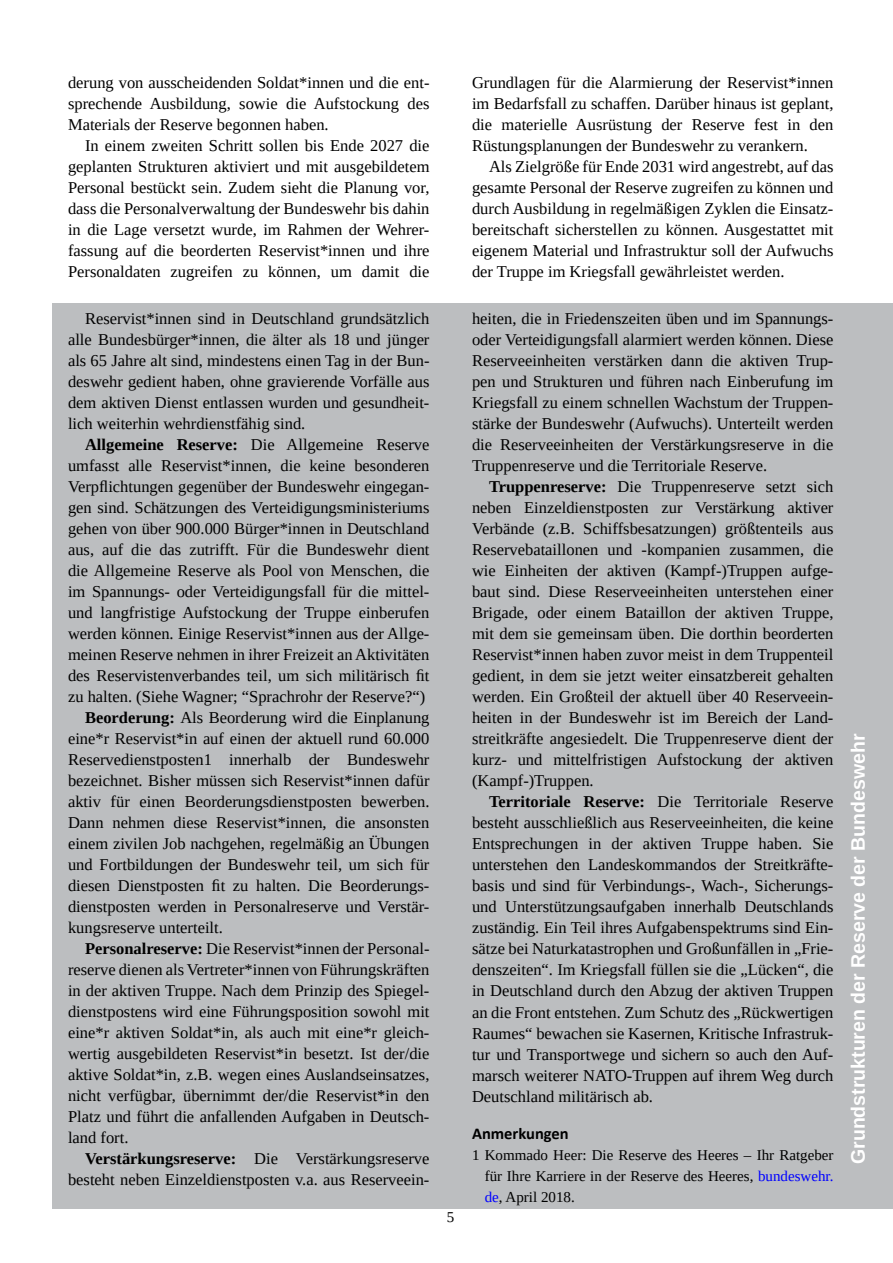
<style>
.page{position:relative;width:893px;height:1263px;background:#fff}
.page>*{position:absolute;margin:0;border:0;box-sizing:border-box;transform-origin:0 0}
.t1{font:700 19.5px "Liberation Sans";color:#fff}
.t2{font:16.5px/21px "Liberation Serif";color:#000;text-align:justify}
.t3{font:700 16.5px "Calibri";color:#000}
.t4{font:15px/21px "Liberation Serif";color:#000;text-align:justify}
.s1{font-weight:700}
.s2{color:#00f}
</style>
<div class="page">
<div style="left:52px;top:303px;width:841px;height:906px;background:#bcbec0"></div>
<p class="t2" style="left:68px;top:72px;width:363px">derung von ausscheidenden Soldat*innen und die ent&shy;sprechende Ausbildung, sowie die Aufstockung des Materials der Reserve begonnen haben.</p>
<p class="t2" style="left:68px;top:135px;width:363px;text-indent:17px">In einem zweiten Schritt sollen bis Ende 2027 die geplanten Strukturen aktiviert und mit ausgebildetem Personal bestückt sein. Zudem sieht die Planung vor, dass die Personalverwaltung der Bundeswehr bis dahin in die Lage versetzt wurde, im Rahmen der Wehrer&shy;fassung auf die beorderten Reservist*innen und ihre Personaldaten zugreifen zu können, um damit die</p>
<p class="t2" style="left:68px;top:308px;width:363px;text-indent:17px">Reservist*innen sind in Deutschland grundsätzlich alle Bundesbürger*innen, die älter als 18 und jünger als 65 Jahre alt sind, mindestens einen Tag in der Bun&shy;deswehr gedient haben, ohne gravierende Vorfälle aus dem aktiven Dienst entlassen wurden und gesundheit&shy;lich weiterhin wehrdienstfähig sind.</p>
<p class="t2" style="left:85px;top:434px;width:346px"><span class="s1">Allgemeine Reserve:</span> Die Allgemeine Reserve</p>
<p class="t2" style="left:68px;top:455px;width:363px">umfasst alle Reservist*innen, die keine besonderen</p>
<p class="t2" style="left:68px;top:476px;width:363px">Verpflichtungen gegenüber der Bundeswehr eingegan-</p>
<p class="t2" style="left:68px;top:497px;width:363px">gen sind. Schätzungen des Verteidigungsministeriums</p>
<p class="t2" style="left:68px;top:518px;width:363px">gehen von über 900.000 Bürger*innen in Deutschland</p>
<p class="t2" style="left:68px;top:539px;width:363px">aus, auf die das zutrifft. Für die Bundeswehr dient</p>
<p class="t2" style="left:68px;top:560px;width:363px">die Allgemeine Reserve als Pool von Menschen, die</p>
<p class="t2" style="left:68px;top:581px;width:363px">im Spannungs- oder Verteidigungsfall für die mittel-</p>
<p class="t2" style="left:68px;top:602px;width:363px">und langfristige Aufstockung der Truppe einberufen</p>
<p class="t2" style="left:68px;top:623px;width:363px">werden können. Einige Reservist*innen aus der Allge-</p>
<p class="t2" style="left:68px;top:644px;width:363px">meinen Reserve nehmen in ihrer Freizeit an Aktivitäten</p>
<p class="t2" style="left:68px;top:665px;width:363px">des Reservistenverbandes teil, um sich militärisch fit</p>
<p class="t2" style="left:68px;top:686px;width:359px">zu halten. (Siehe Wagner; “Sprachrohr der Reserve?“)</p>
<p class="t2" style="left:85px;top:707px;width:346px"><span class="s1">Beorderung:</span> Als Beorderung wird die Einplanung</p>
<p class="t2" style="left:68px;top:728px;width:363px">eine*r Reservist*in auf einen der aktuell rund 60.000</p>
<p class="t2" style="left:68px;top:749px;width:363px">Reservedienstposten1 innerhalb der Bundeswehr</p>
<p class="t2" style="left:68px;top:770px;width:363px">bezeichnet. Bisher müssen sich Reservist*innen dafür</p>
<p class="t2" style="left:68px;top:791px;width:363px">aktiv für einen Beorderungsdienstposten bewerben.</p>
<p class="t2" style="left:68px;top:812px;width:363px">Dann nehmen diese Reservist*innen, die ansonsten</p>
<p class="t2" style="left:68px;top:833px;width:363px">einem zivilen Job nachgehen, regelmäßig an Übungen</p>
<p class="t2" style="left:68px;top:854px;width:363px">und Fortbildungen der Bundeswehr teil, um sich für</p>
<p class="t2" style="left:68px;top:875px;width:363px">diesen Dienstposten fit zu halten. Die Beorderungs-</p>
<p class="t2" style="left:68px;top:896px;width:363px">dienstposten werden in Personalreserve und Verstär-</p>
<p class="t2" style="left:68px;top:917px;width:156px">kungsreserve unterteilt.</p>
<p class="t2" style="left:85px;top:938px;width:346px"><span class="s1">Personalreserve:</span> Die Reservist*innen der Personal-</p>
<p class="t2" style="left:68px;top:959px;width:363px">reserve dienen als Vertreter*innen von Führungskräften</p>
<p class="t2" style="left:68px;top:980px;width:363px">in der aktiven Truppe. Nach dem Prinzip des Spiegel-</p>
<p class="t2" style="left:68px;top:1001px;width:363px">dienstpostens wird eine Führungsposition sowohl mit</p>
<p class="t2" style="left:68px;top:1022px;width:363px">eine*r aktiven Soldat*in, als auch mit eine*r gleich-</p>
<p class="t2" style="left:68px;top:1043px;width:363px">wertig ausgebildeten Reservist*in besetzt. Ist der/die</p>
<p class="t2" style="left:68px;top:1064px;width:363px">aktive Soldat*in, z.B. wegen eines Auslandseinsatzes,</p>
<p class="t2" style="left:68px;top:1085px;width:363px">nicht verfügbar, übernimmt der/die Reservist*in den</p>
<p class="t2" style="left:68px;top:1106px;width:363px">Platz und führt die anfallenden Aufgaben in Deutsch-</p>
<p class="t2" style="left:68px;top:1127px;width:62px">land fort.</p>
<p class="t2" style="left:85px;top:1148px;width:346px"><span class="s1">Verstärkungsreserve:</span> Die Verstärkungsreserve</p>
<p class="t2" style="left:68px;top:1169px;width:363px">besteht neben Einzeldienstposten v.a. aus Reserveein-</p>
<p class="t4" style="left:447px;top:1207px;width:9px">5</p>
<p class="t2" style="left:472px;top:72px;width:363px">Grundlagen für die Alarmierung der Reservist*innen im Bedarfsfall zu schaffen. Darüber hinaus ist geplant, die materielle Ausrüstung der Reserve fest in den Rüstungsplanungen der Bundeswehr zu verankern.</p>
<p class="t2" style="left:472px;top:156px;width:363px;text-indent:17px">Als Zielgröße für Ende 2031 wird angestrebt, auf das gesamte Personal der Reserve zugreifen zu können und durch Ausbildung in regelmäßigen Zyklen die Einsatz&shy;bereitschaft sicherstellen zu können. Ausgestattet mit eigenem Material und Infrastruktur soll der Aufwuchs der Truppe im Kriegsfall gewährleistet werden.</p>
<p class="t2" style="left:472px;top:308px;width:363px">heiten, die in Friedenszeiten üben und im Spannungs&shy;oder Verteidigungsfall alarmiert werden können. Diese Reserveeinheiten verstärken dann die aktiven Trup&shy;pen und Strukturen und führen nach Einberufung im Kriegsfall zu einem schnellen Wachstum der Truppen&shy;stärke der Bundeswehr (Aufwuchs). Unterteilt werden die Reserveeinheiten der Verstärkungsreserve in die Truppenreserve und die Territoriale Reserve.</p>
<p class="t2" style="left:472px;top:476px;width:363px;text-indent:17px"><span class="s1">Truppenreserve:</span> Die Truppenreserve setzt sich neben Einzeldienstposten zur Verstärkung aktiver Verbände (z.B. Schiffsbesatzungen) größtenteils aus Reservebataillonen und -kompanien zusammen, die wie Einheiten der aktiven (Kampf-)Truppen aufge&shy;baut sind. Diese Reserveeinheiten unterstehen einer Brigade, oder einem Bataillon der aktiven Truppe, mit dem sie gemeinsam üben. Die dorthin beorderten Reservist*innen haben zuvor meist in dem Truppenteil gedient, in dem sie jetzt weiter einsatzbereit gehalten werden. Ein Großteil der aktuell über 40 Reserveein&shy;heiten in der Bundeswehr ist im Bereich der Land&shy;streitkräfte angesiedelt. Die Truppenreserve dient der kurz- und mittelfristigen Aufstockung der aktiven (Kampf-)Truppen.</p>
<p class="t2" style="left:472px;top:791px;width:363px;text-indent:17px"><span class="s1">Territoriale Reserve:</span> Die Territoriale Reserve besteht ausschließlich aus Reserveeinheiten, die keine Entsprechungen in der aktiven Truppe haben. Sie unterstehen den Landeskommandos der Streitkräfte&shy;basis und sind für Verbindungs-, Wach-, Sicherungs&shy;und Unterstützungsaufgaben innerhalb Deutschlands zuständig. Ein Teil ihres Aufgabenspektrums sind Ein&shy;sätze bei Naturkatastrophen und Großunfällen in „Frie&shy;denszeiten“. Im Kriegsfall füllen sie die „Lücken“, die in Deutschland durch den Abzug der aktiven Truppen an die Front entstehen. Zum Schutz des „Rückwertigen Raumes“ bewachen sie Kasernen, Kritische Infrastruk&shy;tur und Transportwege und sichern so auch den Auf&shy;marsch weiterer NATO-Truppen auf ihrem Weg durch Deutschland militärisch ab.</p>
<p class="t3" style="left:472px;top:1122px;width:98px">Anmerkungen</p>
<p class="t4" style="left:485px;top:1144px;width:350px;text-indent:-13px">1 Kommado Heer: Die Reserve des Heeres – Ihr Ratgeber für Ihre Karriere in der Reserve des Heeres, <span class="s2">bundeswehr. de</span>, April 2018.</p>
<p class="t1" style="left:844px;top:1164px;width:432px;rotate:-90deg">Grundstrukturen der Reserve der Bundeswehr</p>
</div>
